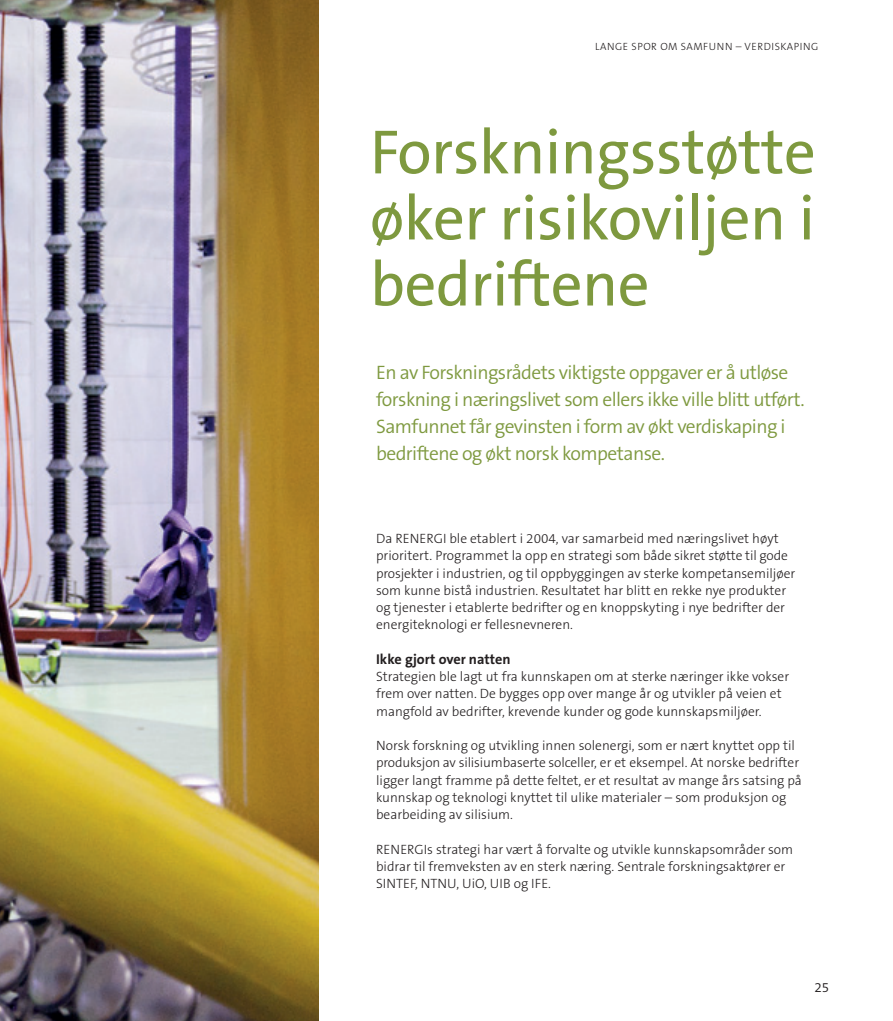
<style>
.page{position:relative;width:893px;height:1021px;background:#fff}
.page>*{position:absolute;margin:0;border:0;box-sizing:border-box;transform-origin:0 0}
.t1{font:63px/66px "The Sans B5 Plain";letter-spacing:-.01em;color:#7e993f;text-align:justify}
.t2{font:300 19.5px/27px "The Sans B4";letter-spacing:-.03em;color:#7e993f}
.t3{font:700 14.25px "The Sans B7";color:#231f20}
.t4{font:300 13.5px/17.2px "The Sans B3";color:#231f20}
.t5{font:300 13.5px "The Sans B4";color:#231f20}
.t6{font:300 10.5px "The Sans B3";letter-spacing:.05em;color:#231f20}
</style>
<div class="page">
<img style="left:0;top:0;width:319px;height:1020px">
<p class="t6" style="left:595px;top:41px;width:13px">Lange</p>
<p class="t6" style="left:632px;top:41px;width:8px">spor</p>
<p class="t6" style="left:660px;top:41px;width:160px">om SAMFUNN – VERDISKAPI NG</p>
<h1 class="t1" style="left:370px;top:121px;width:447px">Forskningsstøtte øker risikoviljen i bedriftene</h1>
<h2 class="t2" style="left:376px;top:360px;width:430px">E n av Forskningsrådets viktigste oppgaver er å utløse forskning i næringslivet som ellers ikke ville blitt utført.<br>Samfunnet får gevinsten i form av økt verdiskaping i bedriftene og økt norsk kompetanse.</h2>
<p class="t4" style="left:376px;top:530px;width:421px">Da RENERGI ble etablert i 2004, var samarbeid med næringslivet høyt prioritert. Programmet la opp en strategi som både sikret støtte til gode prosjekter i industrien, og til oppbyggingen av sterke kompetansemiljøer som kunne bistå industrien. Resultatet har blitt en rekke nye produkter og tjenester i etablerte bedrifter og en knoppskyting i nye bedrifter der energiteknologi er fellesnevneren.</p>
<p class="t3" style="left:376px;top:651px;width:136px">Ikke gjort over natten</p>
<p class="t4" style="left:376px;top:668px;width:415px">Strategien ble lagt ut fra kunnskapen om at sterke næringer ikke vokser frem over natten. De bygges opp over mange år og utvikler på veien et mangfold av bedrifter, krevende kunder og gode kunnskapsmiljøer.</p>
<p class="t4" style="left:376px;top:737px;width:427px">Norsk forskning og utvikling innen solenergi, som er nært knyttet opp til produksjon av silisiumbaserte solceller, er et eksempel. At norske bedrifter ligger langt framme på dette feltet, er et resultat av mange års satsing på kunnskap og teknologi knyttet til ulike materialer – som produksjon og bearbeiding av silisium.</p>
<p class="t4" style="left:376px;top:841px;width:419px">RENERGIs strategi har vært å forvalte og utvikle kunnskapsområder som bidrar til fremveksten av en sterk næring. Sentrale forskningsaktører er<br>SI NTEF, NTNU, UiO, UI B og I FE.</p>
<p class="t5" style="left:814px;top:980px;width:16px">25</p>
</div>
